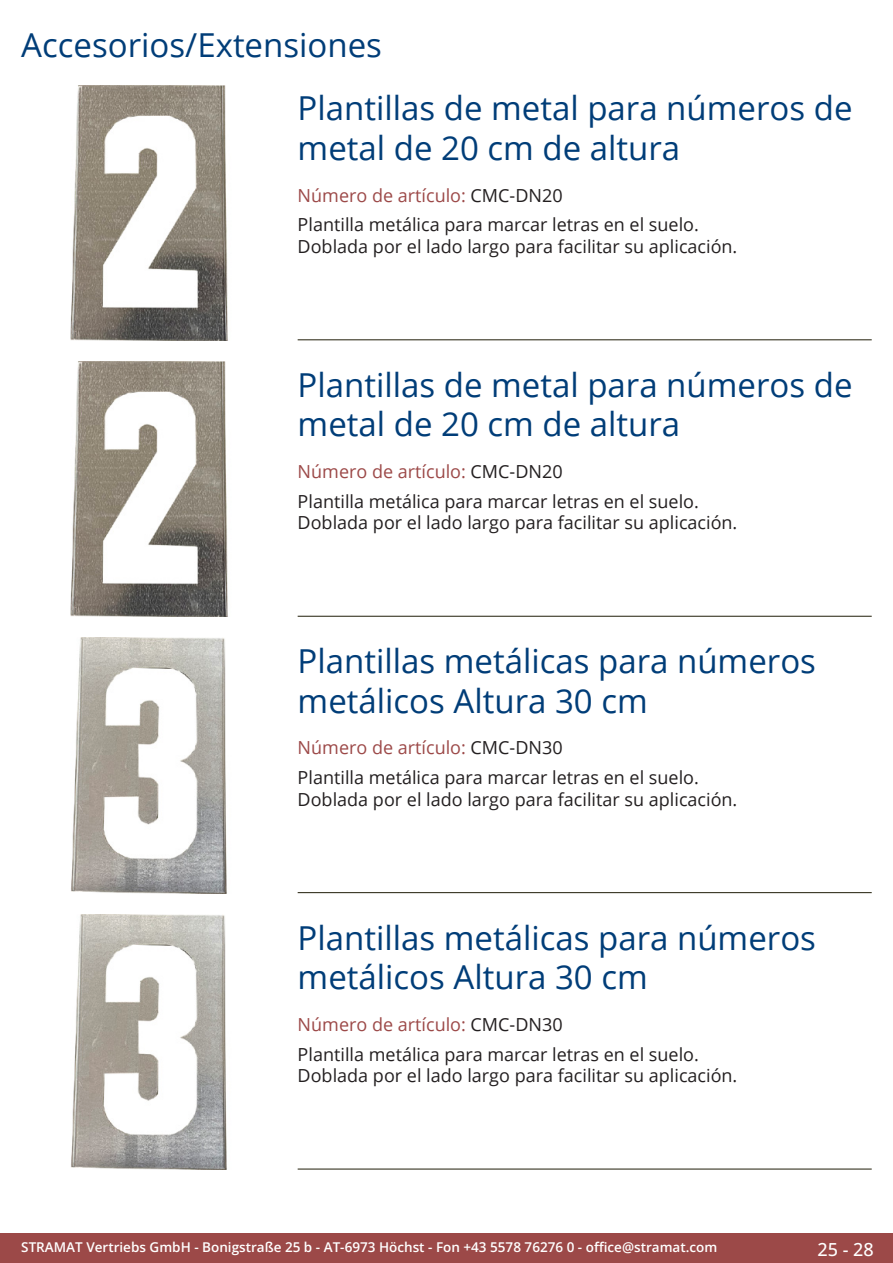
<style>
.page{position:relative;width:893px;height:1263px;background:#fff}
.page>*{position:absolute;margin:0;border:0;box-sizing:border-box;transform-origin:0 0}
.Produkttitel{font:33px/39.6px "Open Sans";color:#003d78}
.RastTitel{font:33px "Open Sans";color:#003d78}
.Beschreibung_Text{font:18px/21.6px "Open Sans";color:#231f20}
.TechDaten_Überschrif{font:18px "Open Sans";color:#9c4948}
.t1{font:500 18px "Open Sans";color:#fff}
.t2{font:600 13.5px "Open Sans";color:#fff}
.s1{color:#231f20}
</style>
<div class="page">
<div style="left:0;top:1233px;width:893px;height:30px;background:#9c4948"></div>
<hr style="left:298px;top:340px;width:574px;height:1px;background:#201d08">
<hr style="left:298px;top:616px;width:574px;height:1px;background:#201d08">
<hr style="left:298px;top:892px;width:574px;height:1px;background:#201d08">
<hr style="left:298px;top:1169px;width:574px;height:1px;background:#201d08">
<img style="left:70px;top:85px;width:158px;height:255px">
<img style="left:70px;top:361px;width:158px;height:256px">
<img style="left:71px;top:638px;width:156px;height:255px">
<img style="left:71px;top:914px;width:156px;height:255px">
<p class="RastTitel" style="left:21px;top:22px;width:362px">Accesorios/Extensiones</p>
<p class="Produkttitel" style="left:298px;top:88px;width:556px">Plantillas de metal para números de metal de 20 cm de altura</p>
<p class="TechDaten_Überschrif" style="left:298px;top:183px;width:266px">Número de artículo: <span class="s1">CMC-DN20</span></p>
<p class="Beschreibung_Text" style="left:298px;top:214px;width:441px">Plantilla metálica para marcar letras en el suelo.<br>Doblada por el lado largo para facilitar su aplicación.</p>
<p class="Produkttitel" style="left:298px;top:364px;width:556px">Plantillas de metal para números de metal de 20 cm de altura</p>
<p class="TechDaten_Überschrif" style="left:298px;top:459px;width:266px">Número de artículo: <span class="s1">CMC-DN20</span></p>
<p class="Beschreibung_Text" style="left:298px;top:490px;width:441px">Plantilla metálica para marcar letras en el suelo.<br>Doblada por el lado largo para facilitar su aplicación.</p>
<p class="Produkttitel" style="left:298px;top:640px;width:520px">Plantillas metálicas para números metálicos Altura 30 cm</p>
<p class="TechDaten_Überschrif" style="left:298px;top:735px;width:266px">Número de artículo: <span class="s1">CMC-DN30</span></p>
<p class="Beschreibung_Text" style="left:298px;top:766px;width:441px">Plantilla metálica para marcar letras en el suelo.<br>Doblada por el lado largo para facilitar su aplicación.</p>
<p class="Produkttitel" style="left:298px;top:917px;width:520px">Plantillas metálicas para números metálicos Altura 30 cm</p>
<p class="TechDaten_Überschrif" style="left:298px;top:1012px;width:266px">Número de artículo: <span class="s1">CMC-DN30</span></p>
<p class="Beschreibung_Text" style="left:298px;top:1043px;width:441px">Plantilla metálica para marcar letras en el suelo.<br>Doblada por el lado largo para facilitar su aplicación.</p>
<p class="t2" style="left:21px;top:1238px;width:698px">STRAMAT Vertriebs GmbH - Bonigstraße 25 b - AT-6973 Höchst - Fon +43 5578 76276 0 - office@stramat.com</p>
<p class="t1" style="left:817px;top:1237px;width:58px">25 - 28</p>
</div>
